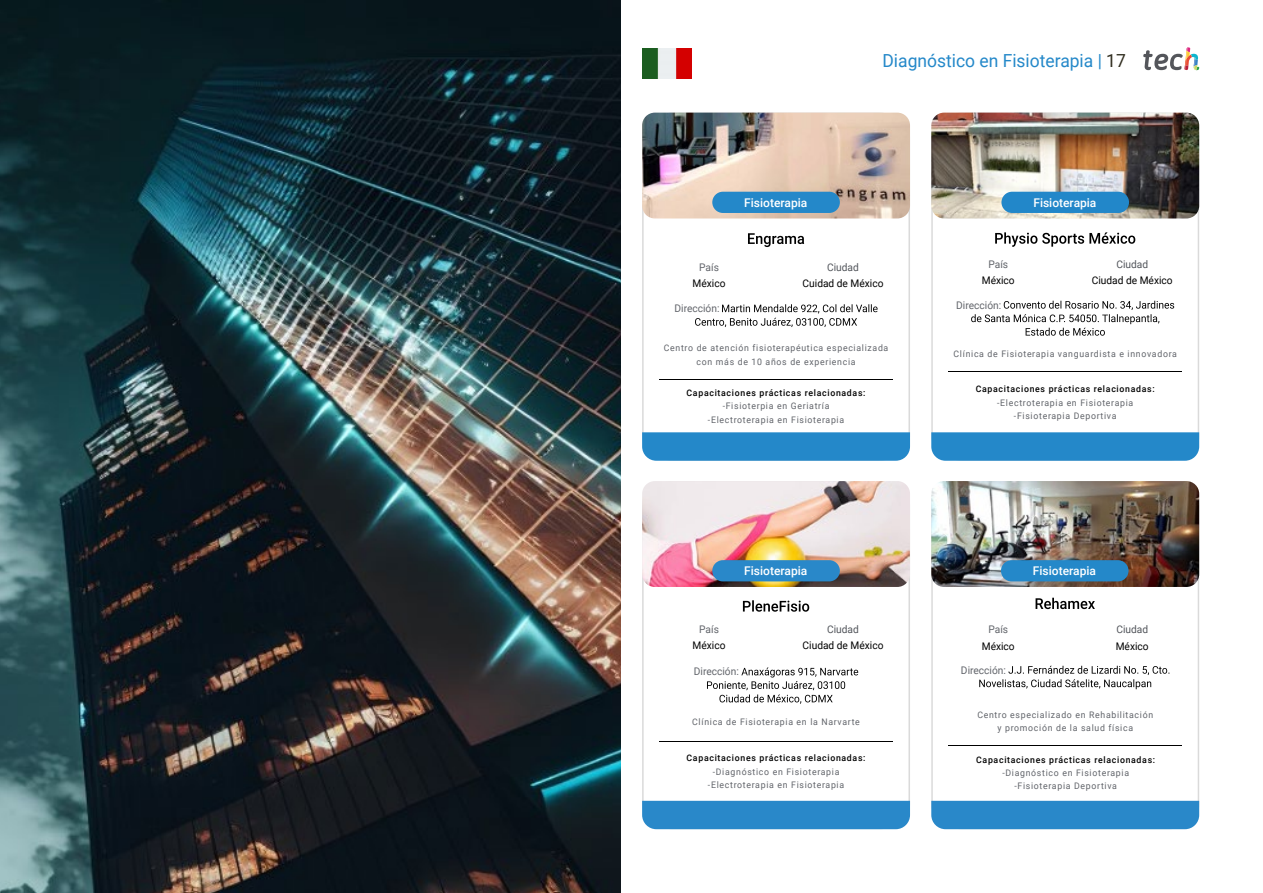
<style>
.page{position:relative;width:1263px;height:893px;background:#fff}
.page>*{position:absolute;margin:0;border:0;box-sizing:border-box;transform-origin:0 0}
.t1{font:18px "Roboto";color:#2488c9}
.t2{font:500 12px "Roboto";color:#fff}
.t3{font:10.5px "Roboto";color:#000}
.t4{font:10.5px "Roboto";color:#61646a}
.t5{font:10.5px "Roboto";color:#52555b}
.t6{font:9px/13.2px "Roboto";letter-spacing:.08em;color:#61646a;text-align:center}
.t7{font:500 9px "Roboto";letter-spacing:.08em;color:#000}
.s1{color:#312e20}
</style>
<div class="page">
<img style="left:0;top:0;width:621px;height:893px">
<img style="left:642px;top:48px;width:49px;height:31px">
<svg style="left:1143px;top:47px;width:56px;height:24px"></svg>
<svg style="left:931px;top:112px;width:269px;height:337px"></svg>
<img style="left:931px;top:113px;width:268px;height:105px">
<div style="left:1001px;top:192px;width:128px;height:21px;background:#2287c9;border-radius:11px"></div>
<svg style="left:931px;top:432px;width:268px;height:29px;background:#2a8bca"></svg>
<hr style="left:948px;top:371px;width:234px;height:1px;background:#000">
<svg style="left:995px;top:232px;width:140px;height:15px"></svg>
<svg style="left:971px;top:301px;width:203px;height:35px"></svg>
<svg style="left:642px;top:112px;width:269px;height:325px"></svg>
<img style="left:642px;top:113px;width:268px;height:105px">
<div style="left:712px;top:192px;width:128px;height:21px;background:#2488c9;border-radius:11px"></div>
<svg style="left:642px;top:432px;width:268px;height:29px;background:#2a8bca"></svg>
<hr style="left:659px;top:379px;width:234px;height:1px;background:#000">
<svg style="left:748px;top:233px;width:56px;height:14px"></svg>
<svg style="left:695px;top:304px;width:182px;height:23px"></svg>
<svg style="left:642px;top:587px;width:269px;height:243px"></svg>
<img style="left:642px;top:481px;width:268px;height:106px">
<div style="left:712px;top:560px;width:128px;height:21px;background:#2988c9;border-radius:11px"></div>
<div style="left:642px;top:801px;width:268px;height:28px;background:#2988c9"></div>
<hr style="left:659px;top:741px;width:234px;height:1px;background:#000">
<svg style="left:743px;top:600px;width:66px;height:12px"></svg>
<svg style="left:707px;top:667px;width:151px;height:37px"></svg>
<svg style="left:931px;top:492px;width:269px;height:338px"></svg>
<img style="left:931px;top:481px;width:268px;height:106px">
<div style="left:1001px;top:560px;width:127px;height:21px;background:#2488c9;border-radius:11px"></div>
<hr style="left:948px;top:745px;width:234px;height:1px;background:#000">
<svg style="left:1035px;top:598px;width:60px;height:11px"></svg>
<svg style="left:979px;top:666px;width:190px;height:23px"></svg>
<div style="left:931px;top:801px;width:268px;height:28px;background:#2988c9"></div>
<h1 class="t1" style="left:882px;top:48px;width:245px">Diagnóstico en Fisioterapia | <span class="s1">17</span></h1>
<h2 class="t2" style="left:744px;top:194px;width:65px">Fisioterapia</h2>
<p class="t4" style="left:699px;top:259px;width:21px">País</p>
<p class="t3" style="left:693px;top:276px;width:34px">México</p>
<p class="t5" style="left:827px;top:259px;width:33px">Ciudad</p>
<p class="t3" style="left:803px;top:276px;width:82px">Cuidad de México</p>
<h2 class="t2" style="left:1033px;top:194px;width:65px">Fisioterapia</h2>
<p class="t4" style="left:988px;top:256px;width:21px">País</p>
<p class="t3" style="left:982px;top:273px;width:34px">México</p>
<p class="t5" style="left:1116px;top:256px;width:33px">Ciudad</p>
<p class="t3" style="left:1092px;top:273px;width:82px">Ciudad de México</p>
<p class="t4" style="left:674px;top:301px;width:46px">Dirección:</p>
<p class="t6" style="left:664px;top:341px;width:226px">Centro de atención fisioterapéutica especializada con más de 10 años de experiencia</p>
<p class="t7" style="left:686px;top:387px;width:180px">Capacitaciones prácticas relacionadas:</p>
<p class="t6" style="left:708px;top:399px;width:138px">-Fisioterpia en Geriatría -Electroterapia en Fisioterapia</p>
<p class="t4" style="left:956px;top:297px;width:46px">Dirección:</p>
<p class="t6" style="left:953px;top:347px;width:225px">Clínica de Fisioterapia vanguardista e innovadora</p>
<p class="t7" style="left:976px;top:383px;width:180px">Capacitaciones prácticas relacionadas:</p>
<p class="t6" style="left:997px;top:395px;width:138px">-Electroterapia en Fisioterapia -Fisioterapia Deportiva</p>
<h2 class="t2" style="left:744px;top:563px;width:65px">Fisioterapia</h2>
<h2 class="t2" style="left:1033px;top:563px;width:65px">Fisioterapia</h2>
<p class="t4" style="left:699px;top:622px;width:21px">País</p>
<p class="t3" style="left:693px;top:638px;width:34px">México</p>
<p class="t5" style="left:827px;top:622px;width:33px">Ciudad</p>
<p class="t3" style="left:803px;top:638px;width:82px">Ciudad de México</p>
<p class="t4" style="left:988px;top:622px;width:21px">País</p>
<p class="t3" style="left:982px;top:639px;width:34px">México</p>
<p class="t5" style="left:1116px;top:622px;width:33px">Ciudad</p>
<p class="t3" style="left:1116px;top:639px;width:34px">México</p>
<p class="t4" style="left:694px;top:664px;width:46px">Dirección:</p>
<p class="t6" style="left:692px;top:715px;width:169px">Clínica de Fisioterapia en la Narvarte</p>
<p class="t7" style="left:686px;top:752px;width:180px">Capacitaciones prácticas relacionadas:</p>
<p class="t6" style="left:708px;top:764px;width:138px">-Diagnóstico en Fisioterapia -Electroterapia en Fisioterapia</p>
<p class="t4" style="left:961px;top:662px;width:46px">Dirección:</p>
<p class="t6" style="left:977px;top:707px;width:177px">Centro especializado en Rehabilitación y promoción de la salud física</p>
<p class="t7" style="left:976px;top:753px;width:180px">Capacitaciones prácticas relacionadas:</p>
<p class="t6" style="left:1002px;top:766px;width:128px">-Diagnóstico en Fisioterapia -Fisioterapia Deportiva</p>
</div>
